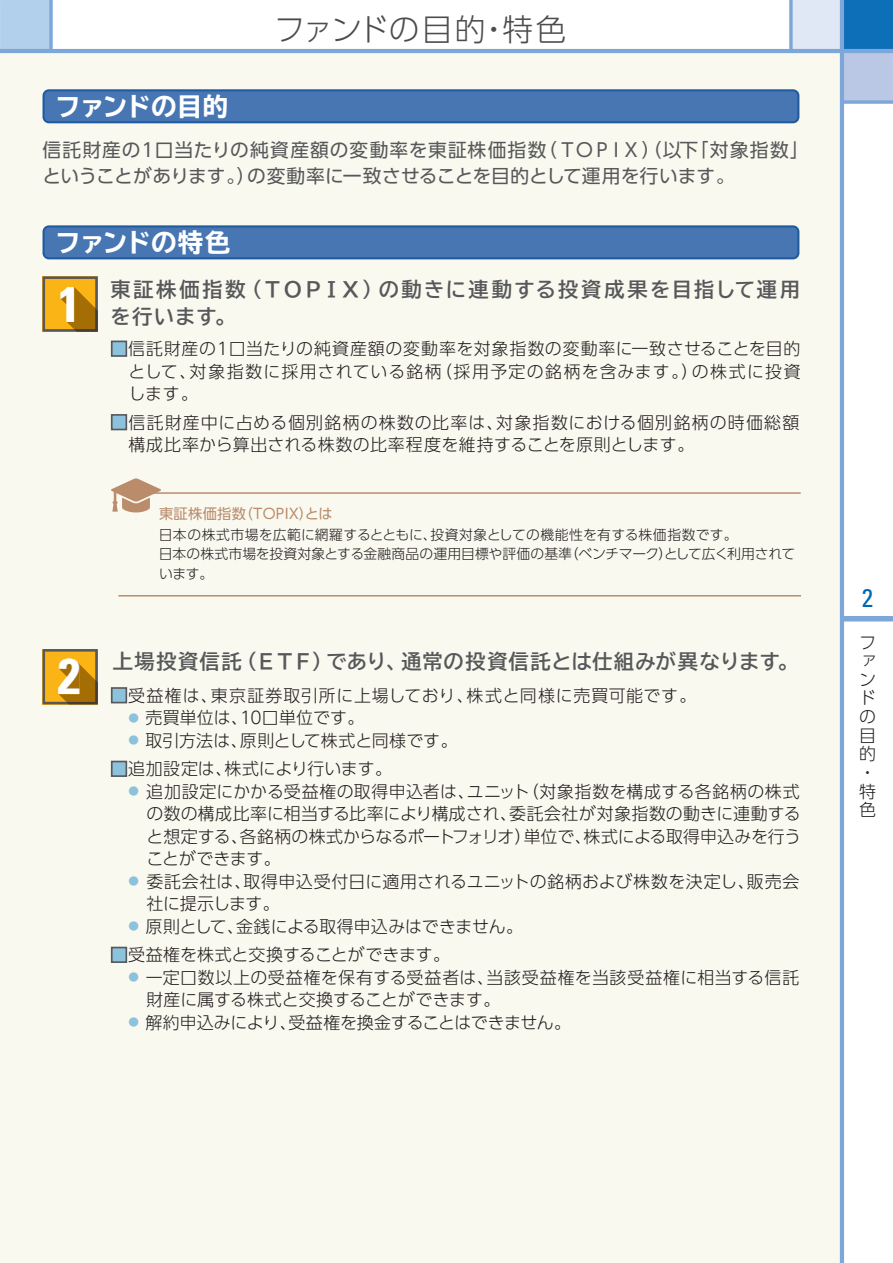
<style>
.page{position:relative;width:893px;height:1263px;background:#fff}
.page>*{position:absolute;margin:0;border:0;box-sizing:border-box;transform-origin:0 0}
.t1{font:700 condensed 49.95px "Univers";color:#fff}
.t2{font:300 30.75px "UD Shin Go Pro";letter-spacing:.005em;color:#4b4c4d}
.t3{font:700 expanded 25.5px "TBUD Go Std";letter-spacing:-.025em;color:#fff}
.t4{font:condensed 25.5px "Univers";color:#0166b3}
.t5{font:700 20.25px/26.7px "TBUD Go Std";letter-spacing:.105em;color:#57585a}
.t6{font:700 20.25px "TBUD Go Std";letter-spacing:.045em;color:#57585a}
.t7{font:18.75px/26.2px "UD Shin Go Pro";letter-spacing:.02em;color:#57585a}
.t8{font:300 16.95px/18.6px "UD Shin Go Pro";letter-spacing:.015em;color:#231f20}
.t9{font:300 16.95px/22.5px "UD Shin Go Pro";letter-spacing:.04em;color:#231f20}
.t10{font:300 16.95px "UD Shin Go Pro";letter-spacing:-.02em;color:#231f20}
.t11{font:300 16.95px "UD Shin Go Pro";letter-spacing:.045em;color:#231f20}
.t12{font:14.25px "UD Shin Go Pro";letter-spacing:.02em;color:#ba8c6b}
.t13{font:300 13.8px/19.2px "UD Shin Go Pro";letter-spacing:.01em;color:#231f20}
.s1{color:#8cc2db}
.s2{font-size:10.5px;color:#8cc2db}
</style>
<div class="page">
<div style="left:0;top:0;width:51px;height:51px;background:#b2cfeb"></div>
<div style="left:842px;top:0;width:51px;height:51px;background:#0c6fb8"></div>
<div style="left:842px;top:51px;width:51px;height:51px;background:#bac8e6"></div>
<div style="left:791px;top:0;width:51px;height:51px;background:#e1e8f5"></div>
<div style="left:842px;top:616px;width:51px;height:5px;background:#7ca7d8"></div>
<div style="left:0;top:51px;width:842px;height:1212px;background:#faf9f0"></div>
<hr style="left:840px;top:0;width:4px;height:1263px;background:#7ca7d8">
<hr style="left:0;top:49px;width:893px;height:4px;background:#7ca7d8">
<svg style="left:844px;top:100px;width:49px;height:4px"></svg>
<svg style="left:49px;top:0;width:4px;height:49px"></svg>
<svg style="left:789px;top:0;width:4px;height:49px"></svg>
<div style="left:111px;top:341px;width:16px;height:16px;border:2px solid #57585a"></div>
<div style="left:111px;top:414px;width:16px;height:16px;border:2px solid #57585a"></div>
<div style="left:111px;top:687px;width:16px;height:16px;border:2px solid #57585a"></div>
<div style="left:111px;top:761px;width:16px;height:16px;border:2px solid #57585a"></div>
<div style="left:111px;top:947px;width:16px;height:16px;border:2px solid #57585a"></div>
<svg style="left:43px;top:89px;width:756px;height:34px;background:#4474b0"></svg>
<svg style="left:43px;top:225px;width:756px;height:34px;background:#4474b0"></svg>
<svg style="left:43px;top:276px;width:55px;height:56px;background:#c8911c"></svg>
<svg style="left:43px;top:649px;width:55px;height:55px;background:#be8e28"></svg>
<hr style="left:125px;top:492px;width:676px;height:2px;background:#ba8c6b">
<svg style="left:111px;top:478px;width:50px;height:34px"></svg>
<hr style="left:118px;top:595px;width:683px;height:1px;background:#ba8c6b">
<h3 class="t3" style="left:55px;top:92px;width:175px">ファンドの目的</h3>
<h2 class="t2" style="left:274px;top:4px;width:294px">ファンドの目的・特色</h2>
<p class="t7" style="left:43px;top:136px;width:768px">信託財産の１口当たりの純資産額の変動率を東証株価指数（ＴＯＰＩＸ）（以下「対象指数」ということがあります。）の変動率に一致させることを目的として運用を行います。</p>
<h3 class="t3" style="left:55px;top:228px;width:177px">ファンドの特色</h3>
<h1 class="t1" style="left:58px;top:273px;width:24px">1</h1>
<p class="t5" style="left:111px;top:276px;width:691px">東証株価指数（ＴＯＰＩＸ）の動きに連動する投資成果を目指して運用を行います。</p>
<p class="t8" style="left:129px;top:337px;width:674px;line-height:22.5px;text-align:justify;text-indent:-18px"><span class="s1">■</span>信託財産の１口当たりの純資産額の変動率を対象指数の変動率に一致させることを目的として、対象指数に採用されている銘柄（採用予定の銘柄を含みます。）の株式に投資します。</p>
<p class="t9" style="left:129px;top:410px;width:672px;text-indent:-18px"><span class="s1">■</span>信託財産中に占める個別銘柄の株数の比率は、対象指数における個別銘柄の時価総額構成比率から算出される株数の比率程度を維持することを原則とします。</p>
<h1 class="t1" style="left:58px;top:646px;width:24px">2</h1>
<p class="t12" style="left:159px;top:502px;width:175px">東証株価指数（TOPIX）とは</p>
<p class="t13" style="left:159px;top:525px;width:638px">日本の株式市場を広範に網羅するとともに、投資対象としての機能性を有する株価指数です。<br>日本の株式市場を投資対象とする金融商品の運用目標や評価の基準（ベンチマーク）として広く利用されています。</p>
<p class="t6" style="left:113px;top:644px;width:687px">上場投資信託（ＥＴＦ）であり、通常の投資信託とは仕組みが異なります。</p>
<p class="t11" style="left:111px;top:682px;width:587px"><span class="s1">■</span>受益権は、東京証券取引所に上場しており、株式と同様に売買可能です。</p>
<p class="t8" style="left:129px;top:708px;width:237px"><span class="s2">●</span> 売買単位は、10口単位です。</p>
<p class="t8" style="left:129px;top:730px;width:331px"><span class="s2">●</span> 取引方法は、原則として株式と同様です。</p>
<p class="t8" style="left:111px;top:759px;width:283px"><span class="s1">■</span>追加設定は、株式により行います。</p>
<p class="t8" style="left:147px;top:779px;width:656px;line-height:22.5px;text-align:justify;text-indent:-18px"><span class="s2">●</span> 追加設定にかかる受益権の取得申込者は、ユニット（対象指数を構成する各銘柄の株式の数の構成比率に相当する比率により構成され、委託会社が対象指数の動きに連動すると想定する、各銘柄の株式からなるポートフォリオ）単位で、株式による取得申込みを行うことができます。</p>
<p class="t8" style="left:147px;top:869px;width:654px;line-height:22.5px;text-indent:-18px"><span class="s2">●</span> 委託会社は、取得申込受付日に適用されるユニットの銘柄および株数を決定し、販売会社に提示します。</p>
<p class="t10" style="left:129px;top:913px;width:396px"><span class="s2">●</span> 原則として、金銭による取得申込みはできません。</p>
<p class="t8" style="left:111px;top:945px;width:341px"><span class="s1">■</span>受益権を株式と交換することができます。</p>
<p class="t8" style="left:147px;top:965px;width:654px;line-height:22.5px;text-indent:-18px"><span class="s2">●</span> 一定口数以上の受益権を保有する受益者は、当該受益権を当該受益権に相当する信託財産に属する株式と交換することができます。</p>
<p class="t10" style="left:129px;top:1009px;width:444px"><span class="s2">●</span> 解約申込みにより、受益権を換金することはできません。</p>
<h3 class="t4" style="left:862px;top:582px;width:13px">2</h3>
<p class="t8" style="left:859px;top:632px;width:18px">ファンドの目的・特色</p>
</div>
